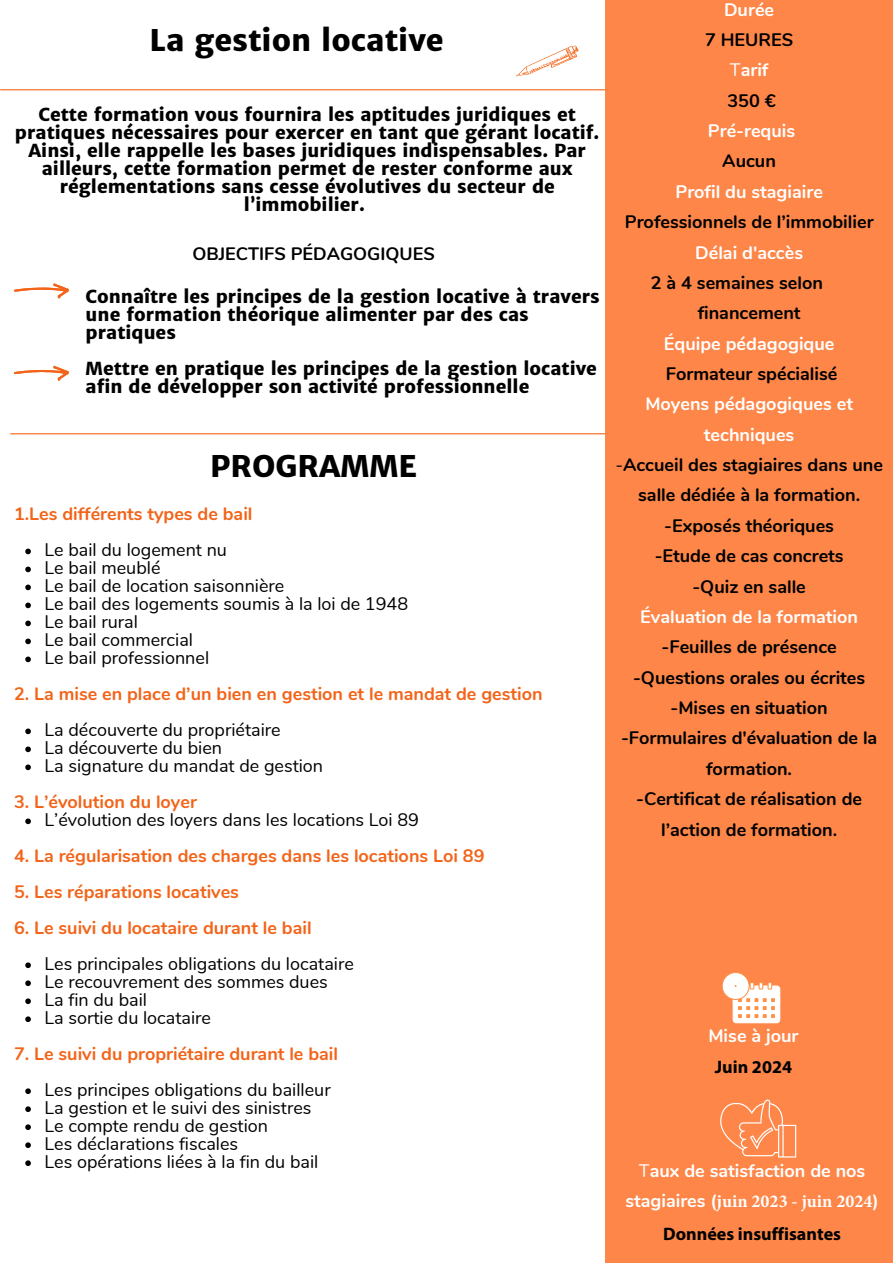
<style>
.page{position:relative;width:893px;height:1264px;background:#fff}
.page>*{position:absolute;margin:0;border:0;box-sizing:border-box;transform-origin:0 0}
.t1{font:800 30px "Merriweather Sans";color:#000}
.t2{font:18px "Nunito";color:#000}
.t3{font:800 18px/18px "Merriweather Sans";color:#000}
.t4{font:700 18px/30.3px "Nunito";color:#000;text-align:center}
.t5{font:700 18px "Nunito";color:#f26419}
.t6{font:700 18px/30.3px "Nunito";color:#fff;text-align:center}
.t7{font:700 18px "Myriad Pro";color:#000}
.s1{font-weight:400}
.s2{font-family:"Myriad Pro";color:#000}
.s3{font-family:"Minion Pro"}
</style>
<div class="page">
<hr style="left:1px;top:89px;width:891px;height:1px;background:#f26419">
<hr style="left:11px;top:433px;width:605px;height:1px;background:#f26419">
<div style="left:605px;top:0;width:287px;height:1262px;background:#fd8648"></div>
<svg style="left:516px;top:45px;width:62px;height:31px"></svg>
<svg style="left:14px;top:366px;width:55px;height:14px"></svg>
<svg style="left:722px;top:972px;width:58px;height:51px"></svg>
<svg style="left:720px;top:1099px;width:76px;height:58px"></svg>
<svg style="left:14px;top:283px;width:55px;height:15px"></svg>
<svg style="left:25px;top:548px;width:6px;height:6px"></svg>
<svg style="left:25px;top:566px;width:6px;height:6px"></svg>
<svg style="left:25px;top:584px;width:6px;height:6px"></svg>
<svg style="left:25px;top:602px;width:6px;height:6px"></svg>
<svg style="left:25px;top:620px;width:6px;height:6px"></svg>
<svg style="left:25px;top:638px;width:6px;height:6px"></svg>
<svg style="left:25px;top:656px;width:6px;height:6px"></svg>
<svg style="left:25px;top:728px;width:6px;height:6px"></svg>
<svg style="left:25px;top:746px;width:6px;height:6px"></svg>
<svg style="left:25px;top:764px;width:6px;height:6px"></svg>
<svg style="left:25px;top:818px;width:6px;height:6px"></svg>
<svg style="left:25px;top:962px;width:6px;height:6px"></svg>
<svg style="left:25px;top:980px;width:6px;height:6px"></svg>
<svg style="left:25px;top:998px;width:6px;height:6px"></svg>
<svg style="left:25px;top:1016px;width:6px;height:6px"></svg>
<svg style="left:25px;top:1088px;width:6px;height:5px"></svg>
<svg style="left:25px;top:1106px;width:6px;height:5px"></svg>
<svg style="left:25px;top:1124px;width:6px;height:5px"></svg>
<svg style="left:25px;top:1142px;width:6px;height:5px"></svg>
<svg style="left:25px;top:1160px;width:6px;height:5px"></svg>
<p class="t1" style="left:150px;top:22px;width:296px">La gestion locative</p>
<p class="t3" style="left:15px;top:105px;width:586px;text-align:center">Cette formation vous fournira les aptitudes juridiques et pratiques nécessaires pour exercer en tant que gérant locatif.<br>Ainsi, elle rappelle les bases juridiques indispensables. Par ailleurs, cette formation permet de rester conforme aux réglementations sans cesse évolutives du secteur de l’immobilier.</p>
<p class="t4" style="left:192px;top:239px;width:244px">OBJECTIFS PÉDAGOGIQUES</p>
<p class="t3" style="left:86px;top:288px;width:515px">Connaître les principes de la gestion locative à travers une formation théorique alimenter par des cas pratiques</p>
<p class="t3" style="left:86px;top:359px;width:513px">Mettre en pratique les principes de la gestion locative afin de développer son activité professionnelle</p>
<p class="t1" style="left:210px;top:448px;width:208px">PROGRAMME</p>
<p class="t5" style="left:14px;top:502px;width:240px">1.Les différents types de bail</p>
<p class="t2" style="left:45px;top:538px;width:184px">Le bail du logement nu</p>
<p class="t2" style="left:45px;top:556px;width:117px">Le bail meublé</p>
<p class="t2" style="left:45px;top:574px;width:241px">Le bail de location saisonnière</p>
<p class="t2" style="left:45px;top:592px;width:365px">Le bail des logements soumis à la loi de 1948</p>
<p class="t2" style="left:45px;top:610px;width:95px">Le bail rural</p>
<p class="t2" style="left:45px;top:628px;width:150px">Le bail commercial</p>
<p class="t2" style="left:45px;top:646px;width:166px">Le bail professionnel</p>
<p class="t5" style="left:14px;top:682px;width:530px">2. La mise en place d’un bien en gestion et le mandat de gestion</p>
<p class="t2" style="left:45px;top:718px;width:237px">La découverte du propriétaire</p>
<p class="t2" style="left:45px;top:736px;width:179px">La découverte du bien</p>
<p class="t2" style="left:45px;top:754px;width:280px">La signature du mandat de gestion</p>
<p class="t2" style="left:45px;top:808px;width:376px">L’évolution des loyers dans les locations Loi 89</p>
<p class="t5" style="left:14px;top:790px;width:184px">3. L’évolution du loyer</p>
<p class="t5" style="left:14px;top:844px;width:472px">4. La régularisation des charges dans les locations Loi 89</p>
<p class="t5" style="left:14px;top:880px;width:226px">5. Les réparations locatives</p>
<p class="t5" style="left:14px;top:916px;width:299px">6. Le suivi du locataire durant le bail</p>
<p class="t2" style="left:45px;top:952px;width:311px">Les principales obligations du locataire</p>
<p class="t2" style="left:45px;top:970px;width:285px">Le recouvrement des sommes dues</p>
<p class="t2" style="left:45px;top:988px;width:104px">La fin du bail</p>
<p class="t2" style="left:45px;top:1006px;width:168px">La sortie du locataire</p>
<p class="t5" style="left:14px;top:1042px;width:325px">7. Le suivi du propriétaire durant le bail</p>
<p class="t2" style="left:45px;top:1078px;width:287px">Les principes obligations du bailleur</p>
<p class="t2" style="left:45px;top:1096px;width:268px">La gestion et le suivi des sinistres</p>
<p class="t2" style="left:45px;top:1114px;width:225px">Le compte rendu de gestion</p>
<p class="t2" style="left:45px;top:1131px;width:195px">Les déclarations fiscales</p>
<p class="t2" style="left:45px;top:1149px;width:275px">Les opérations liées à la fin du bail</p>
<p class="t6" style="left:724px;top:-5px;width:52px">Durée</p>
<p class="t4" style="left:705px;top:25px;width:90px">7 HEURES</p>
<p class="t6" style="left:729px;top:55px;width:40px"><span class="s1">T</span>arif</p>
<p class="t4" style="left:727px;top:86px;width:50px">350 €</p>
<p class="t6" style="left:707px;top:116px;width:89px">Pré-requis</p>
<p class="t4" style="left:722px;top:146px;width:55px">Aucun</p>
<p class="t6" style="left:675px;top:177px;width:149px">Profil du stagiaire</p>
<p class="t4" style="left:624px;top:207px;width:250px">Professionnels de l’immobilier</p>
<p class="t6" style="left:695px;top:237px;width:109px">Délai d'accès</p>
<p class="t4" style="left:697px;top:268px;width:127px;text-align:left;text-indent:-47px">2 à 4 semaines selon financement</p>
<p class="t6" style="left:663px;top:328px;width:172px">Équipe pédagogique</p>
<p class="t4" style="left:665px;top:359px;width:173px">Formateur spécialisé</p>
<p class="t6" style="left:645px;top:389px;width:209px">Moyens pédagogiques et techniques</p>
<p class="t4" style="left:615px;top:450px;width:269px"><span class="s1">-</span>Accueil des stagiaires dans une salle dédiée à la formation.</p>
<p class="t4" style="left:664px;top:511px;width:171px">-Exposés théoriques</p>
<p class="t4" style="left:654px;top:541px;width:190px">-Etude de cas concrets</p>
<p class="t4" style="left:692px;top:571px;width:115px">-Quiz en salle</p>
<p class="t6" style="left:640px;top:602px;width:219px">Évaluation de la formation</p>
<p class="t4" style="left:661px;top:632px;width:177px">-Feuilles de présence</p>
<p class="t4" style="left:633px;top:662px;width:234px">-Questions orales ou écrites</p>
<p class="t4" style="left:670px;top:693px;width:159px">-Mises en situation</p>
<p class="t4" style="left:621px;top:723px;width:258px">-Formulaires d'évaluation de la formation.</p>
<p class="t4" style="left:636px;top:784px;width:227px">-Certificat de réalisation de l’action de formation.</p>
<p class="t6" style="left:708px;top:1020px;width:91px;line-height:31.3px">Mise à jour<br><span class="s2">Juin 2024</span></p>
<p class="t6" style="left:625px;top:1155px;width:255px"><span class="s1">T</span>aux de satisfaction de nos stagiaires (<span class="s3">juin 2023 - juin 2024</span>)</p>
<p class="t7" style="left:663px;top:1222px;width:179px">Données insuffisantes</p>
</div>
